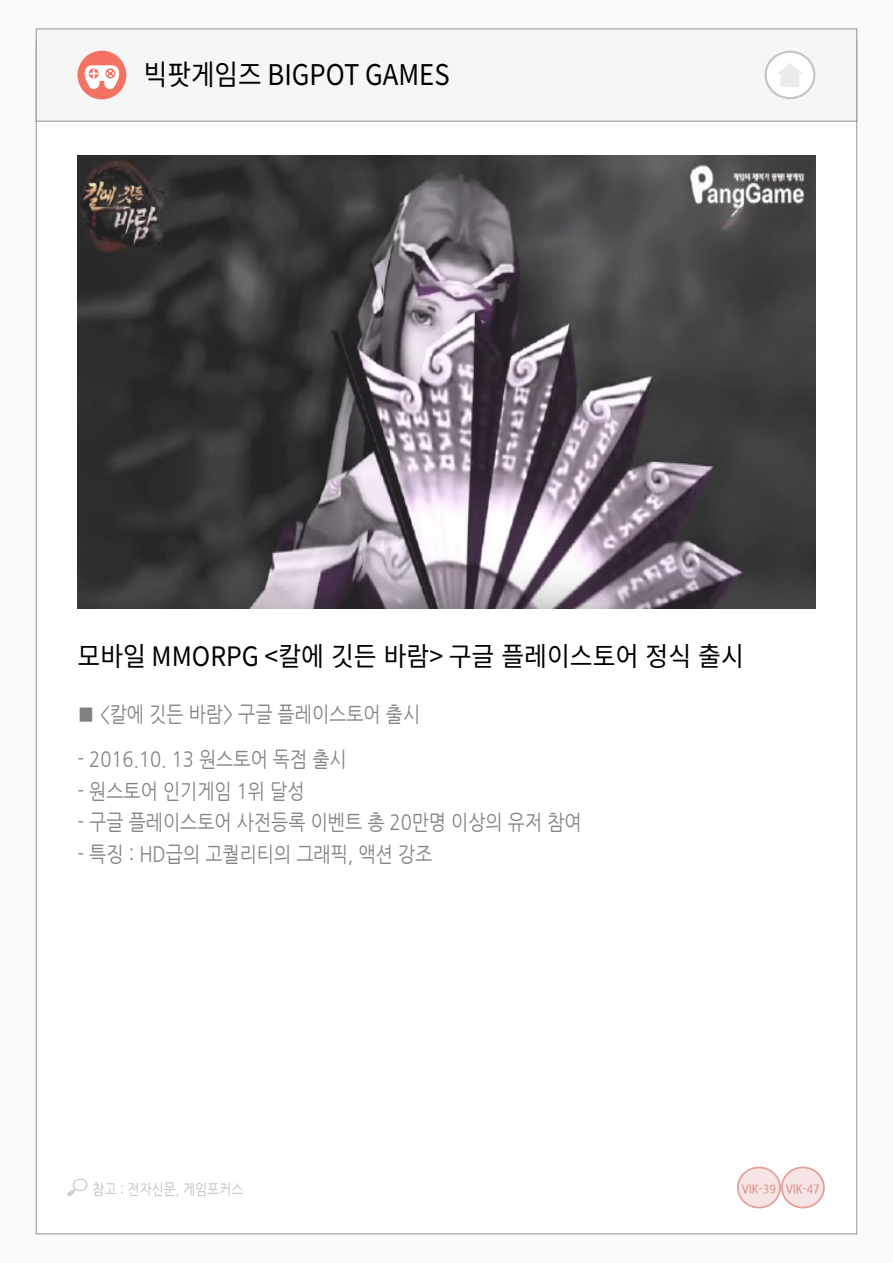
<style>
.page{position:relative;width:893px;height:1263px;background:#f9fafa}
.page>*{position:absolute;margin:0;border:0;box-sizing:border-box;transform-origin:0 0}
.t1{font:28.5px "Noto Sans CJ Kkr";color:#000;scale:.9 1}
.t2{font:26.7px "Noto Sans CJ Kkr";color:#000;scale:.93 1}
.t3{font:21px "Nanum Gothic";color:#828282;scale:.87 1}
.t4{font:14.85px "Nanum Gothic";color:#bfc0c0;scale:.86 1}
.t5{font:700 12.15px "Nanum Gothic";color:#df9994;scale:.9 1}
</style>
<div class="page">
<div style="left:36px;top:42px;width:821px;height:1192px;background:#fff"></div>
<div style="left:36px;top:29px;width:821px;height:92px;background:#f6f6f6;border:1px solid #929292"></div>
<svg style="left:67px;top:1178px;width:20px;height:18px"></svg>
<img style="left:78px;top:156px;width:737px;height:452px">
<div style="left:78px;top:51px;width:48px;height:48px;background:#f47264;border-radius:50%"></div>
<svg style="left:782px;top:1167px;width:42px;height:40px"></svg>
<div style="left:781px;top:1166px;width:44px;height:42px;border:2px solid #c03329;border-radius:50%"></div>
<svg style="left:738px;top:1167px;width:42px;height:40px"></svg>
<div style="left:737px;top:1166px;width:44px;height:42px;border:2px solid #c03329;border-radius:50%"></div>
<svg style="left:78px;top:65px;width:47px;height:26px"></svg>
<div style="left:766px;top:52px;width:48px;height:46px;background:#fff;border-radius:50%"></div>
<div style="left:764px;top:51px;width:51px;height:48px;border:2px solid #c4c5ca;border-radius:50%"></div>
<svg style="left:777px;top:63px;width:26px;height:24px"></svg>
<h1 class="t1" style="left:144px;top:58px;width:341px">빅팟게임즈 BIGPOT GAMES</h1>
<p class="t2" style="left:78px;top:641px;width:718px">모바일 MMORPG &lt;칼에 깃든 바람&gt; 구글 플레이스토어 정식 출시</p>
<p class="t3" style="left:78px;top:704px;width:395px">■ &lt;칼에 깃든 바람&gt; 구글 플레이스토어 출시</p>
<p class="t3" style="left:78px;top:749px;width:311px">- 2016.10. 13 원스토어 독점 출시</p>
<p class="t3" style="left:78px;top:781px;width:263px">- 원스토어 인기게임 1위 달성</p>
<p class="t3" style="left:78px;top:812px;width:581px">- 구글 플레이스토어 사전등록 이벤트 총 20만명 이상의 유저 참여</p>
<p class="t3" style="left:78px;top:844px;width:409px">- 특징 : HD급의 고퀄리티의 그래픽, 액션 강조</p>
<p class="t4" style="left:93px;top:1182px;width:177px">참고 : 전자신문, 게임포커스</p>
<p class="t5" style="left:742px;top:1183px;width:88px">VIK-39 VIK-47</p>
</div>
